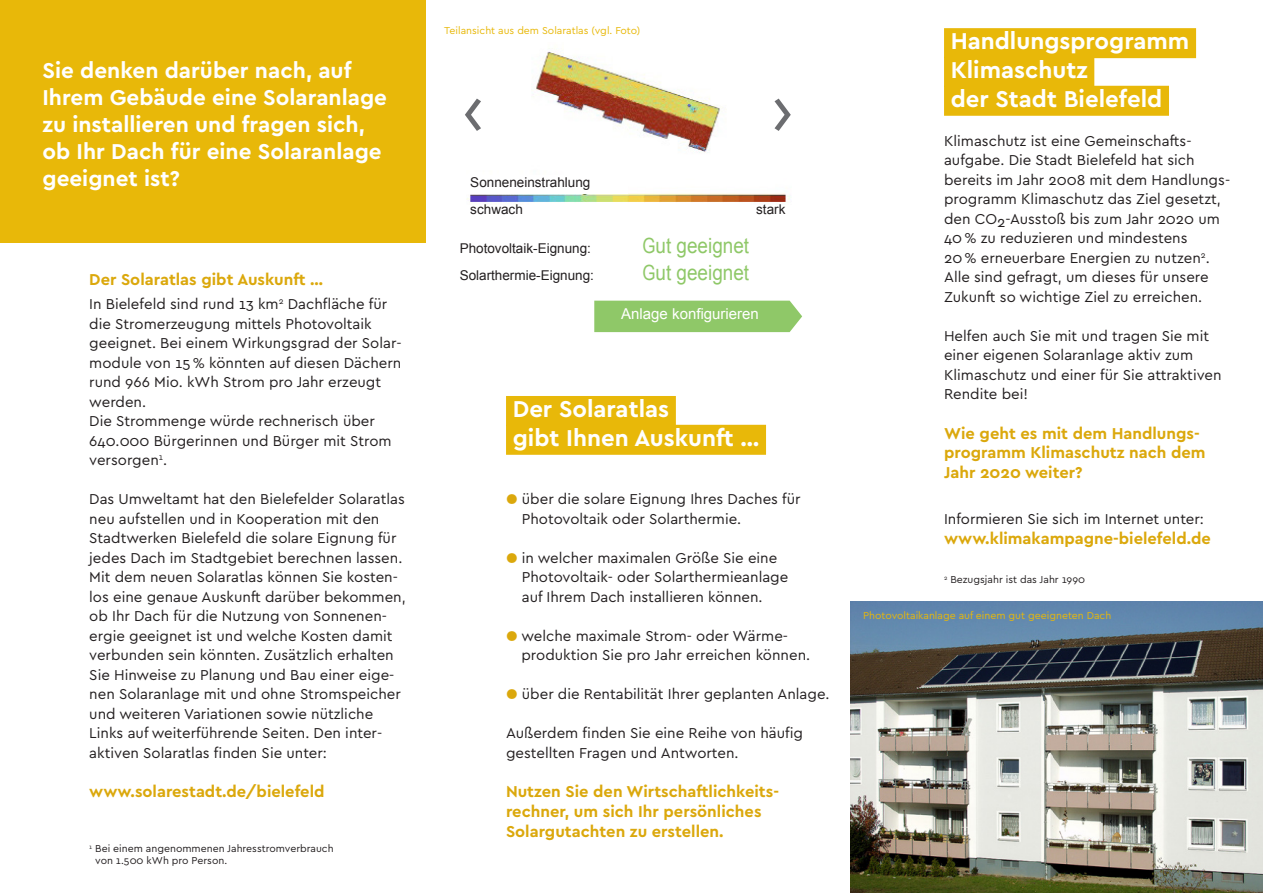
<style>
.page{position:relative;width:1263px;height:893px;background:#fff}
.page>*{position:absolute;margin:0;border:0;box-sizing:border-box;transform-origin:0 0}
.t1{font:63px "Meta Plus Normal Caps";color:#6c6d70}
.Hervorhebungen_Gelb{font:700 24px/28.8px "Cera Bielefeld";color:#fff}
.Einlauftext{font:700 22.5px/27px "Cera Bielefeld";color:#fff}
.Fließtext{font:21px "Arial";color:#8fc868;scale:.8 1}
.Headline_01_Gelb{font:700 16.5px/19.8px "Cera Bielefeld";color:#dba80c}
.Headline_01_Schwarz{font:700 16.5px "Cera Bielefeld";color:#dba80c}
.Fließtext-2{font:15px/19.5px "Cera Bielefeld";color:#231f20}
.Fließtext-3{font:15px "Arial";color:#fff}
.Fließtext-4{font:13.5px "Arial";color:#231f20}
.Fließtext-5{font:10.5px/12px "Cera Bielefeld";color:#231f20}
.Fließtext-6{font:10.5px "Cera Bielefeld";color:#e8b809}
.s1{color:#dba80c}
</style>
<div class="page">
<img style="left:467px;top:51px;width:323px;height:153px">
<div style="left:0;top:0;width:425px;height:242px;background:#e8b809"></div>
<img style="left:850px;top:602px;width:413px;height:291px">
<div style="left:594px;top:301px;width:208px;height:31px;background:#8fc868"></div>
<div style="left:506px;top:396px;width:170px;height:30px;background:#e8b809"></div>
<div style="left:506px;top:425px;width:260px;height:30px;background:#e8b809"></div>
<div style="left:944px;top:28px;width:252px;height:30px;background:#e8b809"></div>
<div style="left:944px;top:57px;width:150px;height:30px;background:#e8b809"></div>
<div style="left:944px;top:86px;width:225px;height:30px;background:#e8b809"></div>
<div style="left:465px;top:175px;width:163px;height:19px;background:#fff"></div>
<div style="left:457px;top:84px;width:34px;height:62px;background:#fff"></div>
<div style="left:765px;top:84px;width:34px;height:62px;background:#fff"></div>
<p class="Einlauftext" style="left:43px;top:56px;width:346px">Sie denken darüber nach, auf<br>Ihrem Gebäude eine Solaranlage zu installieren und fragen sich, ob Ihr Dach für eine Solaranlage geeignet ist?</p>
<p class="Headline_01_Schwarz" style="left:89px;top:269px;width:235px">Der Solaratlas gibt Auskunft …</p>
<p class="Fließtext-2" style="left:89px;top:294px;width:314px">In Bielefeld sind rund 13 km<sup>2</sup> Dachfläche für die Stromerzeugung mittels Photovoltaik geeignet. Bei einem Wirkungsgrad der Solar&shy;module von 15 % könnten auf diesen Dächern rund 966 Mio. kWh Strom pro Jahr erzeugt werden.</p>
<p class="Fließtext-2" style="left:89px;top:411px;width:304px">Die Strommenge würde rechnerisch über<br>640.000 Bürgerinnen und Bürger mit Strom versorgen<sup>1</sup>.</p>
<p class="Fließtext-2" style="left:89px;top:489px;width:317px">Das Umweltamt hat den Bielefelder Solaratlas neu aufstellen und in Kooperation mit den Stadtwerken Bielefeld die solare Eignung für jedes Dach im Stadtgebiet berechnen lassen.</p>
<p class="Fließtext-2" style="left:89px;top:567px;width:318px">Mit dem neuen Solaratlas können Sie kosten&shy;los eine genaue Auskunft darüber bekommen, ob Ihr Dach für die Nutzung von Sonnenen&shy;ergie geeignet ist und welche Kosten damit verbunden sein könnten. Zusätzlich erhalten Sie Hinweise zu Planung und Bau einer eige&shy;nen Solaranlage mit und ohne Stromspeicher und weiteren Variationen sowie nützliche Links auf weiterführende Seiten. Den inter&shy;aktiven Solaratlas finden Sie unter:</p>
<p class="Headline_01_Schwarz" style="left:89px;top:781px;width:237px">www.solarestadt.de/bielefeld</p>
<p class="Fließtext-5" style="left:95px;top:842px;width:240px;text-indent:-6px"><sup>1</sup> Bei einem angenommenen Jahresstromverbrauch von 1.500 kWh pro Person.</p>
<p class="Fließtext-6" style="left:444px;top:23px;width:198px">Teilansicht aus dem Solaratlas (vgl. Foto)</p>
<p class="t1" style="left:464px;top:75px;width:21px">&lt;</p>
<p class="t1" style="left:772px;top:75px;width:21px">&gt;</p>
<p class="Fließtext-4" style="left:470px;top:174px;width:122px">Sonneneinstrahlung</p>
<p class="Fließtext-4" style="left:470px;top:201px;width:54px">schwach</p>
<p class="Fließtext-4" style="left:756px;top:201px;width:31px">stark</p>
<p class="Fließtext-4" style="left:460px;top:240px;width:133px">Photovoltaik-Eignung:</p>
<p class="Fließtext" style="left:642px;top:232px;width:135px">Gut geeignet</p>
<p class="Fließtext-4" style="left:460px;top:267px;width:136px">Solarthermie-Eignung:</p>
<p class="Fließtext" style="left:642px;top:259px;width:135px">Gut geeignet</p>
<p class="Fließtext-3" style="left:621px;top:304px;width:139px">Anlage konfigurieren</p>
<p class="Hervorhebungen_Gelb" style="left:513px;top:393px;width:158px">Der Solaratlas</p>
<p class="Hervorhebungen_Gelb" style="left:513px;top:422px;width:248px">gibt Ihnen Auskunft …</p>
<p class="Fließtext-2" style="left:522px;top:489px;width:280px;text-indent:-16px"><span class="s1">●</span> über die solare Eignung Ihres Daches für<br>Photovoltaik oder Solarthermie.</p>
<p class="Fließtext-2" style="left:522px;top:547px;width:268px;text-indent:-16px"><span class="s1">●</span> in welcher maximalen Größe Sie eine<br>Photovoltaik- oder Solarthermieanlage auf Ihrem Dach installieren können.</p>
<p class="Fließtext-2" style="left:521px;top:625px;width:290px;text-indent:-15px"><span class="s1">●</span> welche maximale Strom- oder Wärme&shy;produktion Sie pro Jahr erreichen können.</p>
<p class="Fließtext-2" style="left:506px;top:684px;width:325px"><span class="s1">●</span> über die Rentabilität Ihrer geplanten Anlage.</p>
<p class="Fließtext-2" style="left:506px;top:723px;width:299px">Außerdem finden Sie eine Reihe von häufig</p>
<p class="Fließtext-2" style="left:506px;top:742px;width:234px">gestellten Fragen und Antworten.</p>
<p class="Headline_01_Gelb" style="left:506px;top:781px;width:273px">Nutzen Sie den Wirtschaftlichkeits&shy;rechner, um sich Ihr persönliches<br>Solargutachten zu erstellen.</p>
<p class="Hervorhebungen_Gelb" style="left:951px;top:26px;width:240px">Handlungsprogramm<br>Klimaschutz<br>der Stadt Bielefeld</p>
<p class="Fließtext-2" style="left:944px;top:130px;width:286px">Klimaschutz ist eine Gemeinschafts&shy;aufgabe. Die Stadt Bielefeld hat sich bereits im Jahr 2008 mit dem Handlungs&shy;programm Klimaschutz das Ziel gesetzt, den CO2-Ausstoß bis zum Jahr 2020 um 40 % zu reduzieren und mindestens<br>20 % erneuerbare Energien zu nutzen<sup>2</sup>.<br>Alle sind gefragt, um dieses für unsere Zukunft so wichtige Ziel zu erreichen.</p>
<p class="Fließtext-2" style="left:944px;top:325px;width:279px">Helfen auch Sie mit und tragen Sie mit einer eigenen Solaranlage aktiv zum<br>Klimaschutz und einer für Sie attraktiven<br>Rendite bei!</p>
<p class="Headline_01_Gelb" style="left:944px;top:422px;width:263px">Wie geht es mit dem Handlungs&shy;programm Klimaschutz nach dem<br>Jahr 2020 weiter?</p>
<p class="Fließtext-2" style="left:944px;top:509px;width:261px">Informieren Sie sich im Internet unter:</p>
<p class="Headline_01_Gelb" style="left:944px;top:528px;width:268px">www.klimakampagne-bielefeld.de</p>
<p class="Fließtext-5" style="left:944px;top:573px;width:143px"><sup>2</sup> Bezugsjahr ist das Jahr 1990</p>
<p class="Fließtext-6" style="left:863px;top:609px;width:250px">Photovoltaikanlage auf einem gut geeigneten Dach</p>
</div>
